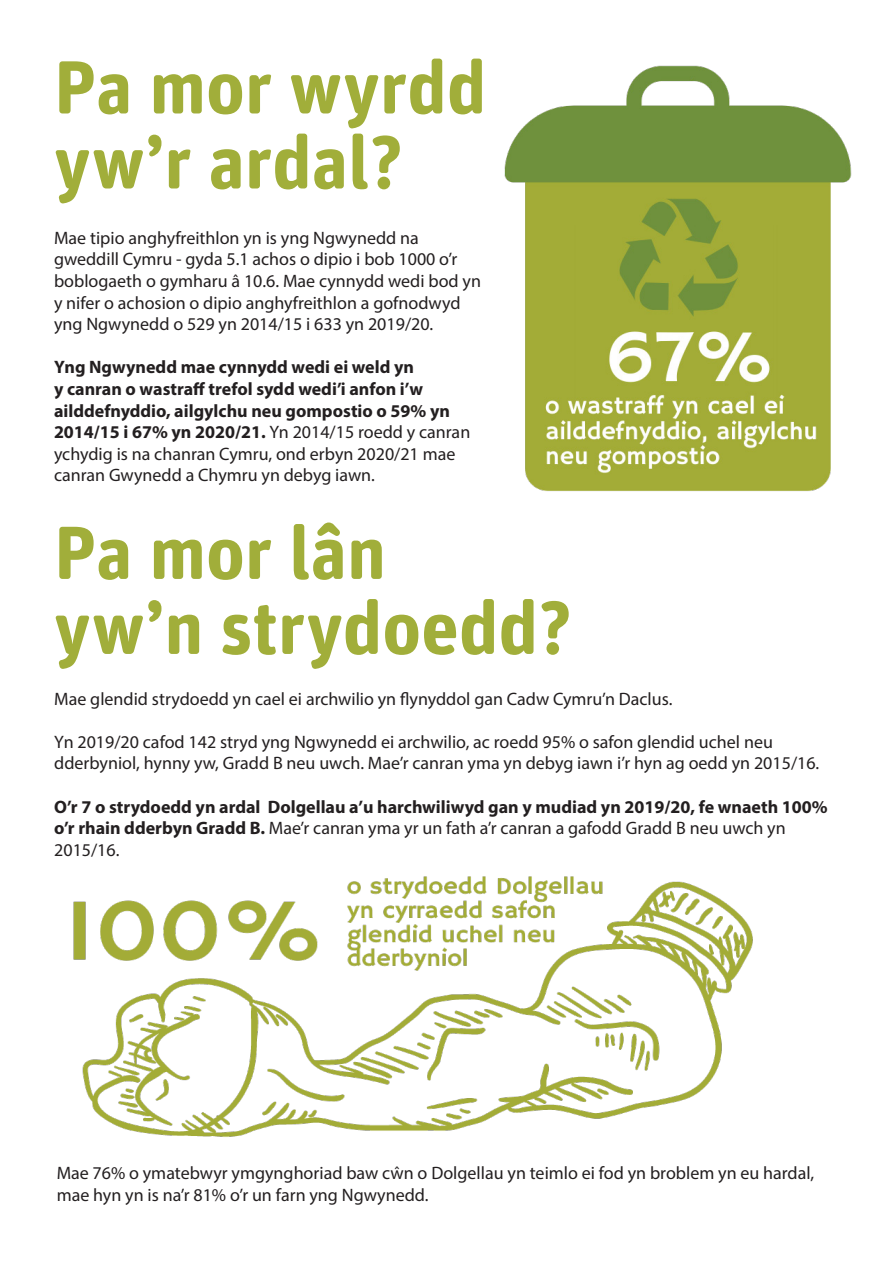
<style>
.page{position:relative;width:893px;height:1263px;background:#fff}
.page>*{position:absolute;margin:0;border:0;box-sizing:border-box;transform-origin:0 0}
.t1{font:700 75px/75px "Unit Rounded Pro";color:#a1ae3a}
.t2{font:18px/21.6px "Myriad Pro";color:#231f20}
.t3{font:700 18px/21.6px "Myriad Pro";color:#231f20}
.s1{font-weight:400}
</style>
<div class="page">
<img style="left:504px;top:65px;width:348px;height:426px">
<img style="left:73px;top:876px;width:680px;height:261px">
<p class="t1" style="left:54px;top:46px;width:434px">Pa mor wyrdd yw’r ardal?</p>
<p class="t2" style="left:54px;top:227px;width:428px">Mae tipio anghyfreithlon yn is yng Ngwynedd na gweddill Cymru - gyda 5.1 achos o dipio i bob 1000 o’r boblogaeth o gymharu â 10.6. Mae cynnydd wedi bod yn y nifer o achosion o dipio anghyfreithlon a gofnodwyd yng Ngwynedd o 529 yn 2014/15 i 633 yn 2019/20.</p>
<p class="t3" style="left:54px;top:356px;width:418px">Yng Ngwynedd mae cynnydd wedi ei weld yn<br>y canran o wastraff trefol sydd wedi’i anfon i’w ailddefnyddio, ailgylchu neu gompostio o 59% yn 2014/15 i 67% yn 2020/21. <span class="s1">Yn 2014/15 roedd y canran ychydig is na chanran Cymru, ond erbyn 2020/21 mae canran Gwynedd a Chymru yn debyg iawn.</span></p>
<p class="t1" style="left:54px;top:511px;width:519px">Pa mor lân<br>yw’n strydoedd?</p>
<p class="t2" style="left:54px;top:687px;width:620px">Mae glendid strydoedd yn cael ei archwilio yn flynyddol gan Cadw Cymru’n Daclus.</p>
<p class="t2" style="left:54px;top:731px;width:767px">Yn 2019/20 cafod 142 stryd yng Ngwynedd ei archwilio, ac roedd 95% o safon glendid uchel neu dderbyniol, hynny yw, Gradd B neu uwch. Mae’r canran yma yn debyg iawn i’r hyn ag oedd yn 2015/16.</p>
<p class="t3" style="left:54px;top:795px;width:775px">O’r 7 o strydoedd yn ardal Dolgellau a’u harchwiliwyd gan y mudiad yn 2019/20, fe wnaeth 100% o’r rhain dderbyn Gradd B. <span class="s1">Mae’r canran yma yr un fath a’r canran a gafodd Gradd B neu uwch yn<br>2015/16.</span></p>
<p class="t2" style="left:57px;top:1162px;width:759px">Mae 76% o ymatebwyr ymgynghoriad baw cŵn o Dolgellau yn teimlo ei fod yn broblem yn eu hardal, mae hyn yn is na’r 81% o’r un farn yng Ngwynedd.</p>
</div>
